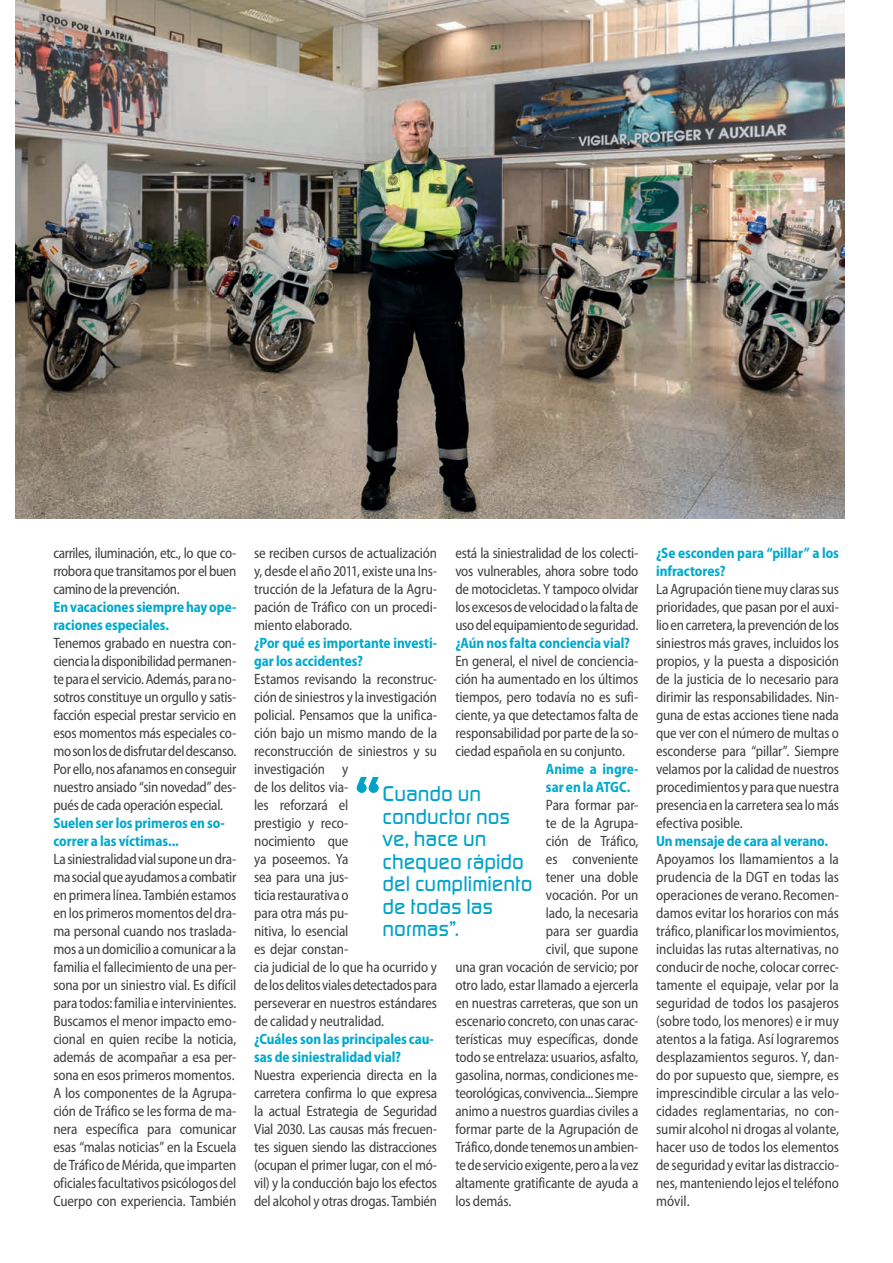
<style>
.page{position:relative;width:893px;height:1263px;background:#fff}
.page>*{position:absolute;margin:0;border:0;box-sizing:border-box;transform-origin:0 0}
.t1{font:700 72px "Modaerne";color:#00a3c8}
.entradilla_SP{font:21px/22.5px "Modaerne";color:#00a3c8}
.texto_comun_SP{font:semi-condensed 15px/18px "Myriad Pro";letter-spacing:-.01em;color:#3e3e3f;text-align:justify;scale:.95 1}
.texto_comun_SP-2{font:700 semi-condensed 15px/18px "Myriad Pro";letter-spacing:-.005em;color:#00a9cd;scale:.95 1}
</style>
<div class="page">
<img style="left:15px;top:0;width:829px;height:518px">
<p class="texto_comun_SP" style="left:53px;top:543px;width:194px">carriles, iluminación, etc., lo que co&shy;rrobora que transitamos por el buen camino de la prevención.</p>
<p class="texto_comun_SP-2" style="left:53px;top:597px;width:194px">En vacaciones siempre hay ope&shy;raciones especiales.</p>
<p class="texto_comun_SP" style="left:53px;top:633px;width:194px">Tenemos grabado en nuestra con&shy;ciencia la disponibilidad permanen&shy;te para el servicio. Además, para no&shy;sotros constituye un orgullo y satis&shy;facción especial prestar servicio en esos momentos más especiales co&shy;mo son los de disfrutar del descanso.<br>Por ello, nos afanamos en conseguir nuestro ansiado “sin novedad” des&shy;pués de cada operación especial.</p>
<p class="texto_comun_SP-2" style="left:53px;top:813px;width:182px">Suelen ser los primeros en so&shy;correr a las víctimas...</p>
<p class="texto_comun_SP" style="left:53px;top:849px;width:194px">La siniestralidad vial supone un dra&shy;ma social que ayudamos a combatir en primera línea. También estamos en los primeros momentos del dra&shy;ma personal cuando nos traslada&shy;mos a un domicilio a comunicar a la familia el fallecimiento de una per&shy;sona por un siniestro vial. Es difícil para todos: familia e intervinientes.<br>Buscamos el menor impacto emo&shy;cional en quien recibe la noticia, además de acompañar a esa per&shy;sona en esos primeros momentos.</p>
<p class="texto_comun_SP" style="left:53px;top:1083px;width:194px">A los componentes de la Agrupa&shy;ción de Tráfico se les forma de ma&shy;nera específica para comunicar esas “malas noticias” en la Escuela de Tráfico de Mérida, que imparten oficiales facultativos psicólogos del Cuerpo con experiencia. También</p>
<p class="texto_comun_SP" style="left:254px;top:543px;width:194px">se reciben cursos de actualización y, desde el año 2011, existe una Ins&shy;trucción de la Jefatura de la Agru&shy;pación de Tráfico con un procedi&shy;miento elaborado.</p>
<p class="texto_comun_SP-2" style="left:254px;top:633px;width:194px">¿Por qué es importante investi&shy;gar los accidentes?</p>
<p class="texto_comun_SP" style="left:254px;top:669px;width:194px;text-align:left">Estamos revisando la reconstruc&shy;ción de siniestros y la investigación policial. Pensamos que la unifica&shy;ción bajo un mismo mando de la reconstrucción de siniestros y su investigación y<br>de los delitos via-<br>les reforzará el<br>prestigio y reco-<br>nocimiento que<br>ya poseemos. Ya<br>sea para una jus-<br>ticia restaurativa o<br>para otra más pu-<br>nitiva, lo esencial<br>es dejar constan-<br>cia judicial de lo que ha ocurrido y de los delitos viales detectados para perseverar en nuestros estándares de calidad y neutralidad.</p>
<p class="texto_comun_SP-2" style="left:254px;top:1029px;width:191px">¿Cuáles son las principales cau&shy;sas de siniestralidad vial?</p>
<p class="texto_comun_SP" style="left:254px;top:1065px;width:194px">Nuestra experiencia directa en la carretera confirma lo que expresa la actual Estrategia de Seguridad Vial 2030. Las causas más frecuen&shy;tes siguen siendo las distracciones (ocupan el primer lugar, con el mó&shy;vil) y la conducción bajo los efectos del alcohol y otras drogas. También</p>
<p class="texto_comun_SP" style="left:455px;top:543px;width:194px">está la siniestralidad de los colecti&shy;vos vulnerables, ahora sobre todo de motocicletas. Y tampoco olvidar los excesos de velocidad o la falta de uso del equipamiento de seguridad.</p>
<p class="texto_comun_SP-2" style="left:455px;top:633px;width:185px">¿Aún nos falta conciencia vial?</p>
<p class="texto_comun_SP" style="left:455px;top:651px;width:194px">En general, el nivel de conciencia&shy;ción ha aumentado en los últimos tiempos, pero todavía no es sufi&shy;ciente, ya que detectamos falta de responsabilidad por parte de la so&shy;ciedad española en su conjunto.</p>
<p class="texto_comun_SP-2" style="left:546px;top:759px;width:99px">Anime a ingre&shy;sar en la ATGC.</p>
<p class="texto_comun_SP" style="left:546px;top:795px;width:99px">Para formar par-</p>
<p class="texto_comun_SP" style="left:546px;top:813px;width:99px">te de la Agrupa-</p>
<p class="texto_comun_SP" style="left:546px;top:831px;width:99px">ción de Tráfico,</p>
<p class="texto_comun_SP" style="left:546px;top:849px;width:99px">es conveniente</p>
<p class="texto_comun_SP" style="left:546px;top:867px;width:99px">tener una doble</p>
<p class="texto_comun_SP" style="left:546px;top:885px;width:99px">vocación. Por un</p>
<p class="texto_comun_SP" style="left:546px;top:903px;width:99px">lado, la necesaria</p>
<p class="texto_comun_SP" style="left:546px;top:921px;width:99px">para ser guardia</p>
<p class="texto_comun_SP" style="left:546px;top:939px;width:99px">civil, que supone</p>
<p class="texto_comun_SP" style="left:455px;top:957px;width:194px">una gran vocación de servicio; por</p>
<p class="texto_comun_SP" style="left:455px;top:975px;width:194px">otro lado, estar llamado a ejercerla</p>
<p class="texto_comun_SP" style="left:455px;top:993px;width:194px">en nuestras carreteras, que son un</p>
<p class="texto_comun_SP" style="left:455px;top:1011px;width:194px">escenario concreto, con unas carac-</p>
<p class="texto_comun_SP" style="left:455px;top:1029px;width:194px">terísticas muy específicas, donde</p>
<p class="texto_comun_SP" style="left:455px;top:1047px;width:194px">todo se entrelaza: usuarios, asfalto,</p>
<p class="texto_comun_SP" style="left:455px;top:1065px;width:194px">gasolina, normas, condiciones me-</p>
<p class="texto_comun_SP" style="left:455px;top:1083px;width:194px">teorológicas, convivencia... Siempre</p>
<p class="texto_comun_SP" style="left:455px;top:1101px;width:194px">animo a nuestros guardias civiles a</p>
<p class="texto_comun_SP" style="left:455px;top:1119px;width:194px">formar parte de la Agrupación de</p>
<p class="texto_comun_SP" style="left:455px;top:1137px;width:194px">Tráfico, donde tenemos un ambien-</p>
<p class="texto_comun_SP" style="left:455px;top:1155px;width:194px">te de servicio exigente, pero a la vez</p>
<p class="texto_comun_SP" style="left:455px;top:1173px;width:194px">altamente gratificante de ayuda a</p>
<p class="texto_comun_SP" style="left:455px;top:1191px;width:60px">los demás.</p>
<p class="t1" style="left:355px;top:763px;width:27px">“</p>
<p class="entradilla_SP" style="left:382px;top:782px;width:151px">Cuando un conductor nos ve, hace un chequeo rápido del cumplimiento de todas las normas”.</p>
<p class="texto_comun_SP-2" style="left:656px;top:543px;width:194px">¿Se esconden para “pillar” a los infractores?</p>
<p class="texto_comun_SP" style="left:656px;top:579px;width:194px">La Agrupación tiene muy claras sus prioridades, que pasan por el auxi&shy;lio en carretera, la prevención de los siniestros más graves, incluidos los propios, y la puesta a disposición de la justicia de lo necesario para dirimir las responsabilidades. Nin&shy;guna de estas acciones tiene nada que ver con el número de multas o esconderse para “pillar”. Siempre velamos por la calidad de nuestros procedimientos y para que nuestra presencia en la carretera sea lo más efectiva posible.</p>
<p class="texto_comun_SP-2" style="left:656px;top:831px;width:182px">Un mensaje de cara al verano.</p>
<p class="texto_comun_SP" style="left:656px;top:849px;width:194px">Apoyamos los llamamientos a la prudencia de la DGT en todas las operaciones de verano. Recomen&shy;damos evitar los horarios con más tráfico, planificar los movimientos, incluidas las rutas alternativas, no conducir de noche, colocar correc&shy;tamente el equipaje, velar por la seguridad de todos los pasajeros (sobre todo, los menores) e ir muy atentos a la fatiga. Así lograremos desplazamientos seguros. Y, dan&shy;do por supuesto que, siempre, es imprescindible circular a las velo&shy;cidades reglamentarias, no con&shy;sumir alcohol ni drogas al volante, hacer uso de todos los elementos de seguridad y evitar las distraccio&shy;nes, manteniendo lejos el teléfono móvil.</p>
</div>
